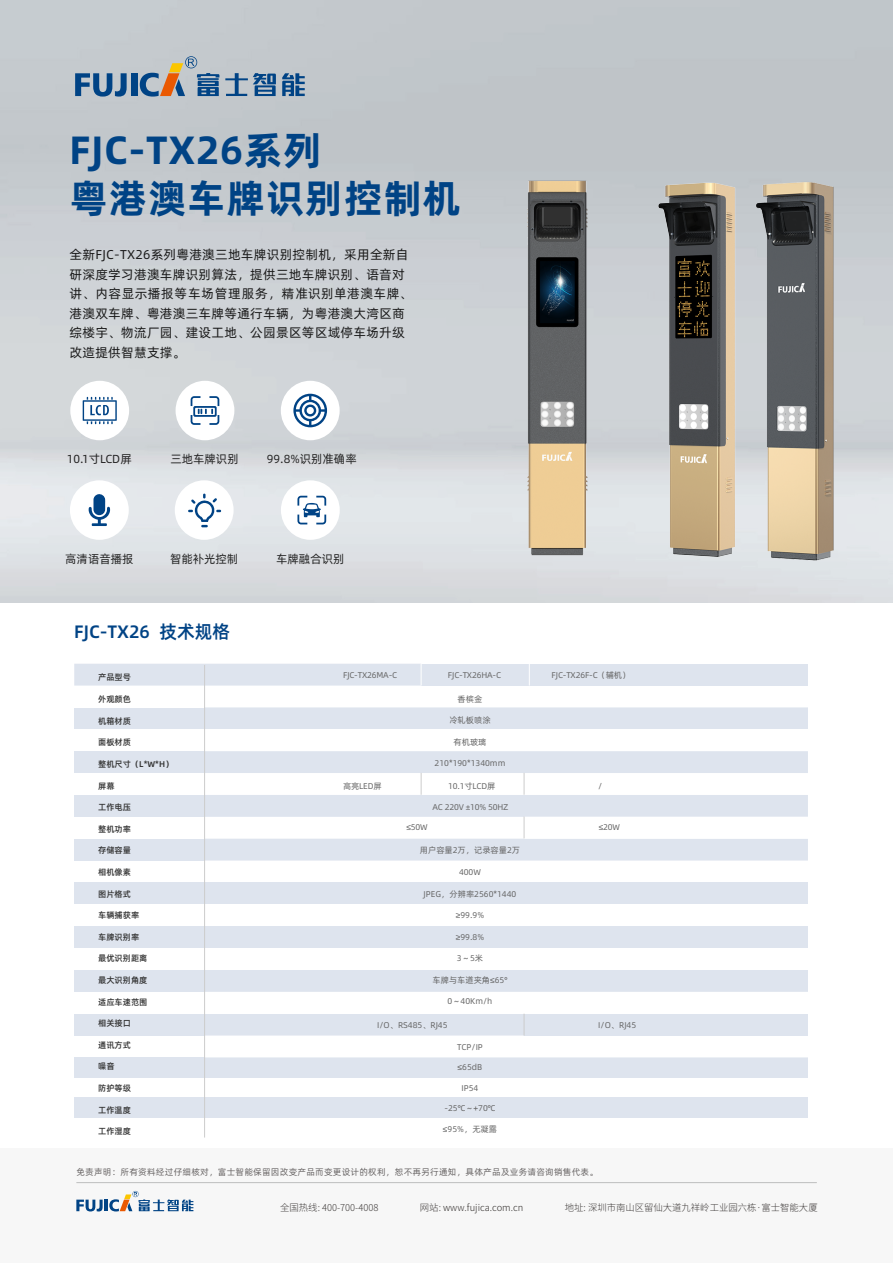
<style>
.page{position:relative;width:893px;height:1263px;background:#fff}
.page>*{position:absolute;margin:0;border:0;box-sizing:border-box;transform-origin:0 0}
.t1{font:39.45px/48px "Alibaba Pu Hui Ti B";letter-spacing:.02em;color:#004385}
.t2{font:18px "Alibaba Pu Hui Ti M";color:#004385}
.t3{font:12.9px/19.5px "Alibaba Pu Hui Ti R";letter-spacing:.02em;color:#1a1a1a}
.t4{font:11.7px "Alibaba Pu Hui Ti R";color:#232323}
.t5{font:300 9.45px "Source Han Sans CN";color:#3e3a39}
.t6{font:300 9.45px "Source Han Sans CN";color:#302c2a}
.t7{font:8.85px "Alibaba Pu Hui Ti R";letter-spacing:.025em;color:#312c2c}
.t8{font:8.4px "Alibaba Pu Hui Ti R";color:#666}
.t9{font:8.4px "Alibaba Pu Hui Ti M";color:#333}
.t10{font:8.4px "Alibaba Pu Hui Ti R";letter-spacing:-.02em;color:#666}
.s1{font-size:18.15px}
.s2{color:#3e3a39}
</style>
<div class="page">
<img style="left:0;top:0;width:893px;height:602px">
<div style="left:0;top:1149px;width:893px;height:114px;background:#f7f7f7"></div>
<hr style="left:76px;top:1182px;width:741px;height:1px;background:#bebfbf">
<svg style="left:76px;top:1191px;width:117px;height:20px"></svg>
<svg style="left:75px;top:73px;width:52px;height:24px"></svg>
<div style="left:131px;top:73px;width:6px;height:23px;background:#004385"></div>
<svg style="left:225px;top:73px;width:51px;height:23px"></svg>
<svg style="left:282px;top:73px;width:23px;height:23px"></svg>
<svg style="left:140px;top:56px;width:79px;height:41px;background:#9da2a7"></svg>
<div style="left:176px;top:381px;width:58px;height:59px;background:#fff;border-radius:50%"></div>
<div style="left:281px;top:381px;width:59px;height:59px;background:#fff;border-radius:50%"></div>
<div style="left:70px;top:480px;width:59px;height:60px;background:#fff;border-radius:50%"></div>
<div style="left:70px;top:381px;width:59px;height:59px;background:#fff;border-radius:50%"></div>
<div style="left:175px;top:480px;width:59px;height:60px;background:#fff;border-radius:50%"></div>
<div style="left:281px;top:480px;width:59px;height:60px;background:#fff;border-radius:50%"></div>
<div style="left:74px;top:707px;width:131px;height:22px;background:#dee4ee"></div>
<div style="left:74px;top:839px;width:131px;height:21px;background:#dee4ee"></div>
<div style="left:74px;top:795px;width:131px;height:22px;background:#dee4ee"></div>
<div style="left:205px;top:707px;width:603px;height:22px;background:#dee4ee"></div>
<div style="left:205px;top:970px;width:603px;height:22px;background:#dee4ee"></div>
<div style="left:205px;top:882px;width:603px;height:22px;background:#dee4ee"></div>
<div style="left:74px;top:1097px;width:131px;height:20px;background:#dee4ee"></div>
<div style="left:74px;top:1057px;width:131px;height:20px;background:#dee4ee"></div>
<div style="left:74px;top:926px;width:131px;height:22px;background:#dee4ee"></div>
<div style="left:205px;top:926px;width:603px;height:22px;background:#dee4ee"></div>
<div style="left:205px;top:1057px;width:603px;height:20px;background:#dee4ee"></div>
<div style="left:74px;top:970px;width:131px;height:22px;background:#dee4ee"></div>
<div style="left:74px;top:882px;width:131px;height:22px;background:#dee4ee"></div>
<div style="left:205px;top:1097px;width:603px;height:20px;background:#dee4ee"></div>
<div style="left:74px;top:1014px;width:131px;height:21px;background:#dee4ee"></div>
<div style="left:74px;top:751px;width:131px;height:22px;background:#dee4ee"></div>
<div style="left:74px;top:664px;width:734px;height:22px;background:#dee4ee"></div>
<svg style="left:205px;top:751px;width:603px;height:109px"></svg>
<div style="left:205px;top:1014px;width:603px;height:22px;background:#dee4ee"></div>
<hr style="left:204px;top:665px;width:1px;height:472px;background:#ccc">
<svg style="left:83px;top:397px;width:34px;height:27px"></svg>
<svg style="left:89px;top:494px;width:21px;height:32px"></svg>
<img style="left:361px;top:153px;width:273px;height:418px">
<img style="left:634px;top:146px;width:188px;height:443px">
<img style="left:736px;top:148px;width:132px;height:433px">
<svg style="left:293px;top:394px;width:34px;height:33px"></svg>
<svg style="left:191px;top:396px;width:28px;height:29px"></svg>
<svg style="left:188px;top:494px;width:33px;height:33px"></svg>
<svg style="left:297px;top:496px;width:29px;height:28px"></svg>
<h1 class="t1" style="left:70px;top:124px;width:393px">FJC-TX26系列<br>粤港澳车牌识别控制机</h1>
<h3 class="t3" style="left:70px;top:244px;width:344px">全新FJC-TX26系列粤港澳三地车牌识别控制机，采用全新自研深度学习港澳车牌识别算法，提供三地车牌识别、语音对讲、内容显示播报等车场管理服务，精准识别单港澳车牌、港澳双车牌、粤港澳三车牌等通行车辆，为粤港澳大湾区商综楼宇、物流厂园、建设工地、公园景区等区域停车场升级改造提供智慧支撑。</h3>
<h3 class="t4" style="left:67px;top:450px;width:66px">10.1寸LCD屏</h3>
<h3 class="t4" style="left:65px;top:550px;width:70px">高清语音播报</h3>
<h3 class="t4" style="left:170px;top:450px;width:70px">三地车牌识别</h3>
<h3 class="t4" style="left:267px;top:450px;width:91px">99.8%识别准确率</h3>
<h3 class="t4" style="left:170px;top:550px;width:70px">智能补光控制</h3>
<h3 class="t4" style="left:276px;top:550px;width:70px">车牌融合识别</h3>
<h2 class="t2" style="left:74px;top:618px;width:158px">FJC-TX26 <span class="s1">技术规格</span></h2>
<p class="t9" style="left:98px;top:671px;width:34px">产品型号</p>
<p class="t9" style="left:98px;top:693px;width:34px">外观颜色</p>
<p class="t9" style="left:98px;top:714px;width:34px">机箱材质</p>
<p class="t9" style="left:98px;top:736px;width:34px">面板材质</p>
<p class="t9" style="left:98px;top:757px;width:77px">整机尺寸（L*W*H）</p>
<p class="t9" style="left:98px;top:779px;width:18px">屏幕</p>
<p class="t9" style="left:98px;top:801px;width:34px">工作电压</p>
<p class="t9" style="left:98px;top:822px;width:34px">整机功率</p>
<p class="t9" style="left:98px;top:844px;width:34px">存储容量</p>
<p class="t9" style="left:98px;top:865px;width:34px">相机像素</p>
<p class="t9" style="left:98px;top:887px;width:34px">图片格式</p>
<p class="t9" style="left:98px;top:909px;width:43px">车辆捕获率</p>
<p class="t9" style="left:98px;top:930px;width:43px">车牌识别率</p>
<p class="t9" style="left:98px;top:952px;width:51px">最优识别距离</p>
<p class="t9" style="left:98px;top:973px;width:51px">最大识别角度</p>
<p class="t9" style="left:98px;top:995px;width:51px">适应车速范围</p>
<p class="t9" style="left:98px;top:1017px;width:34px">相关接口</p>
<p class="t9" style="left:98px;top:1038px;width:34px">通讯方式</p>
<p class="t9" style="left:98px;top:1060px;width:18px">噪音</p>
<p class="t9" style="left:98px;top:1081px;width:34px">防护等级</p>
<p class="t9" style="left:98px;top:1103px;width:34px">工作温度</p>
<p class="t9" style="left:98px;top:1125px;width:34px">工作湿度</p>
<p class="t10" style="left:343px;top:668px;width:56px">FJC-TX26MA-C</p>
<p class="t10" style="left:448px;top:668px;width:55px">FJC-TX26HA-C</p>
<p class="t10" style="left:552px;top:668px;width:80px">FJC-TX26F-C（辅机）</p>
<p class="t8" style="left:458px;top:692px;width:26px">香槟金</p>
<p class="t8" style="left:449px;top:714px;width:43px">冷轧板喷涂</p>
<p class="t8" style="left:453px;top:736px;width:34px">有机玻璃</p>
<p class="t8" style="left:435px;top:757px;width:72px">210*190*1340mm</p>
<p class="t8" style="left:343px;top:780px;width:40px">高亮LED屏</p>
<p class="t10" style="left:448px;top:780px;width:49px">10.1寸LCD屏</p>
<p class="t8" style="left:598px;top:780px;width:6px">/</p>
<p class="t10" style="left:432px;top:801px;width:78px">AC 220V ±10% 50HZ</p>
<p class="t8" style="left:406px;top:821px;width:23px">≤50W</p>
<p class="t8" style="left:599px;top:821px;width:23px">≤20W</p>
<p class="t8" style="left:420px;top:844px;width:102px">用户容量2万，记录容量2万</p>
<p class="t8" style="left:459px;top:866px;width:23px">400W</p>
<p class="t8" style="left:424px;top:887px;width:94px">JPEG，分辨率2560*1440</p>
<p class="t8" style="left:456px;top:909px;width:30px">≥99.9%</p>
<p class="t8" style="left:456px;top:930px;width:30px">≥99.8%</p>
<p class="t8" style="left:457px;top:952px;width:28px">3～5米</p>
<p class="t8" style="left:432px;top:973px;width:76px">车牌与车道夹角≤65°</p>
<p class="t8" style="left:448px;top:995px;width:46px">0～40Km/h</p>
<p class="t8" style="left:457px;top:1040px;width:27px">TCP/IP</p>
<p class="t8" style="left:458px;top:1061px;width:26px">≤65dB</p>
<p class="t8" style="left:462px;top:1081px;width:18px">IP54</p>
<p class="t8" style="left:444px;top:1102px;width:53px">-25℃～+70℃</p>
<p class="t8" style="left:443px;top:1122px;width:56px">≤95%，无凝露</p>
<p class="t8" style="left:377px;top:1018px;width:72px">I/O、RS485、RJ45</p>
<p class="t8" style="left:598px;top:1018px;width:39px">I/O、RJ45</p>
<p class="t7" style="left:76px;top:1165px;width:523px">免责声明：所有资料经过仔细核对，富士智能保留因改变产品而变更设计的权利，恕不再另行通知，具体产品及业务请咨询销售代表。</p>
<p class="t5" style="left:280px;top:1202px;width:100px">全国热线: 400-700-4008</p>
<p class="t6" style="left:420px;top:1202px;width:105px"><span class="s2">网站:</span> w<span class="s2">ww.</span>fujica.com.cn</p>
<p class="t5" style="left:565px;top:1202px;width:254px">地址: 深圳市南山区留仙大道九祥岭工业园六栋·富士智能大厦</p>
</div>
